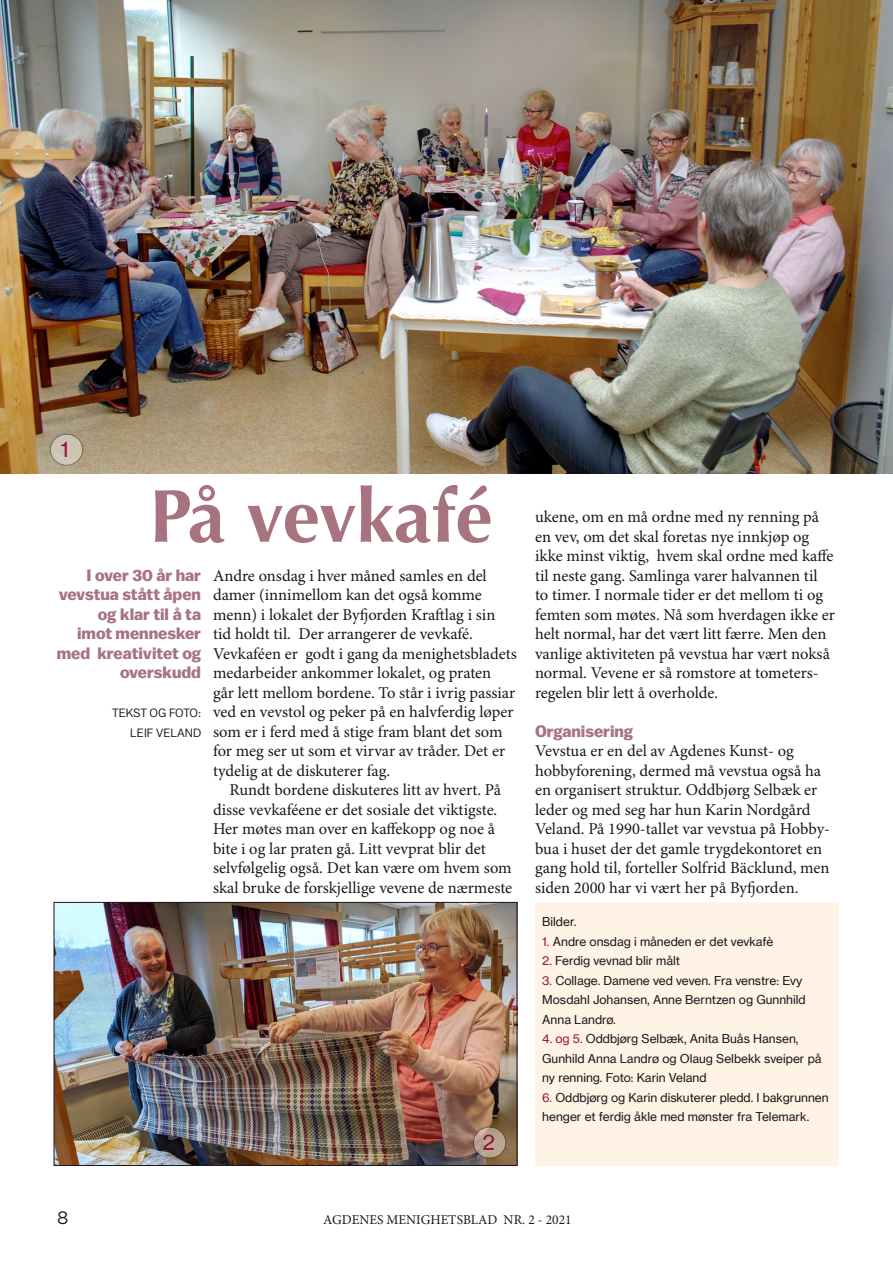
<style>
.page{position:relative;width:893px;height:1263px;background:#fff}
.page>*{position:absolute;margin:0;border:0;box-sizing:border-box;transform-origin:0 0}
.Optima_LT_Std{font:700 75px "Optima LT Std";color:#a7737f}
.Bildetekst{font:21px "Neue Haas Grotesk Text Pro";color:#9b0c3d}
.t1{font:18px "Gotham HTF";color:#1a171c}
.Brødtekst{font:16.5px/19.5px "Minion Pro";color:#1a171c}
.Balto_ingress{font:700 16.5px/19.5px "Balto";color:#a7737f;text-align:right}
.t2{font:13.5px "Minion Pro";color:#1a171c}
.Bildetekst-2{font:12px/19.5px "Neue Haas Grotesk Text Pro";color:#1a171c}
.Forfatter{font:12px "Balto";letter-spacing:-.025em;color:#1a171c}
.Forfatter-2{font:12px "Balto";color:#1a171c}
.s1{font-family:"Balto";font-weight:700;color:#a7737f}
.s2{color:#9b0c3d}
</style>
<div class="page">
<img style="left:0;top:0;width:893px;height:473px">
<img style="left:56px;top:904px;width:459px;height:260px">
<div style="left:54px;top:902px;width:463px;height:264px;border:1px solid #1a171c"></div>
<div style="left:535px;top:902px;width:304px;height:263px;background:#fff3e5"></div>
<svg style="left:50px;top:434px;width:33px;height:31px"></svg>
<div style="left:50px;top:434px;width:33px;height:32px;border:1px solid #1a171c;border-radius:50%"></div>
<svg style="left:473px;top:1127px;width:33px;height:31px"></svg>
<div style="left:473px;top:1127px;width:33px;height:31px;border:1px solid #1a171c;border-radius:50%"></div>
<p class="Bildetekst" style="left:60px;top:436px;width:10px">1</p>
<p class="Optima_LT_Std" style="left:150px;top:472px;width:345px">På vevkafé</p>
<p class="Balto_ingress" style="left:57px;top:565px;width:146px">I over 30 år har vevstua stått åpen og klar til å ta<br>imot mennesker med kreativitet og overskudd</p>
<p class="Forfatter" style="left:112px;top:706px;width:91px">TEKST OG FOTO:</p>
<p class="Forfatter-2" style="left:130px;top:725px;width:73px">LEIF VELAND</p>
<p class="Brødtekst" style="left:213px;top:566px;width:305px">Andre onsdag i hver måned samles en del damer (innimellom kan det også komme menn) i lokalet der Byfjorden Kraftlag i sin tid holdt til. Der arrangerer de vevkafé.<br>Vevkaféen er godt i gang da menighetsbladets medarbeider ankommer lokalet, og praten<br>går lett mellom bordene. To står i ivrig passiar ved en vevstol og peker på en halvferdig løper som er i ferd med å stige fram blant det som for meg ser ut som et virvar av tråder. Det er tydelig at de diskuterer fag.</p>
<p class="Brødtekst" style="left:213px;top:781px;width:301px;text-indent:16px">Rundt bordene diskuteres litt av hvert. På disse vevkaféene er det sosiale det viktigste.<br>Her møtes man over en kaffekopp og noe å bite i og lar praten gå. Litt vevprat blir det selvfølgelig også. Det kan være om hvem som skal bruke de forskjellige vevene de nærmeste</p>
<p class="Bildetekst" style="left:483px;top:1129px;width:14px">2</p>
<p class="Brødtekst" style="left:535px;top:508px;width:301px">ukene, om en må ordne med ny renning på en vev, om det skal foretas nye innkjøp og ikke minst viktig, hvem skal ordne med kaffe til neste gang. Samlinga varer halvannen til to timer. I normale tider er det mellom ti og femten som møtes. Nå som hverdagen ikke er helt normal, har det vært litt færre. Men den vanlige aktiviteten på vevstua har vært nokså normal. Vevene er så romstore at tometers&shy;regelen blir lett å overholde.</p>
<p class="Brødtekst" style="left:535px;top:722px;width:297px"><span class="s1">Organisering<br></span>Vevstua er en del av Agdenes Kunst- og hobbyforening, dermed må vevstua også ha en organisert struktur. Oddbjørg Selbæk er leder og med seg har hun Karin Nordgård Veland. På 1990-tallet var vevstua på Hobby&shy;bua i huset der det gamle trygdekontoret en gang hold til, forteller Solfrid Bäcklund, men siden 2000 har vi vært her på Byfjorden.</p>
<p class="Bildetekst-2" style="left:542px;top:912px;width:36px">Bilder.</p>
<p class="Bildetekst-2" style="left:542px;top:932px;width:233px"><span class="s2">1.</span> Andre onsdag i måneden er det vevkafè</p>
<p class="Bildetekst-2" style="left:542px;top:951px;width:139px"><span class="s2">2.</span> Ferdig vevnad blir målt</p>
<p class="Bildetekst-2" style="left:542px;top:971px;width:265px"><span class="s2">3.</span> Collage. Damene ved veven. Fra venstre: Evy<br>Mosdahl Johansen, Anne Berntzen og Gunnhild<br>Anna Landrø.</p>
<p class="Bildetekst-2" style="left:542px;top:1029px;width:258px"><span class="s2">4. og 5.</span> Oddbjørg Selbæk, Anita Buås Hansen,</p>
<p class="Bildetekst-2" style="left:542px;top:1049px;width:281px">Gunhild Anna Landrø og Olaug Selbekk sveiper på ny renning. Foto: Karin Veland</p>
<p class="Bildetekst-2" style="left:542px;top:1088px;width:288px"><span class="s2">6.</span> Oddbjørg og Karin diskuterer pledd. I bakgrunnen henger et ferdig åkle med mønster fra Telemark.</p>
<p class="t1" style="left:57px;top:1207px;width:13px">8</p>
<p class="t2" style="left:323px;top:1211px;width:250px">AGDENES MENIGHETSBLAD NR. 2 - 2021</p>
</div>
